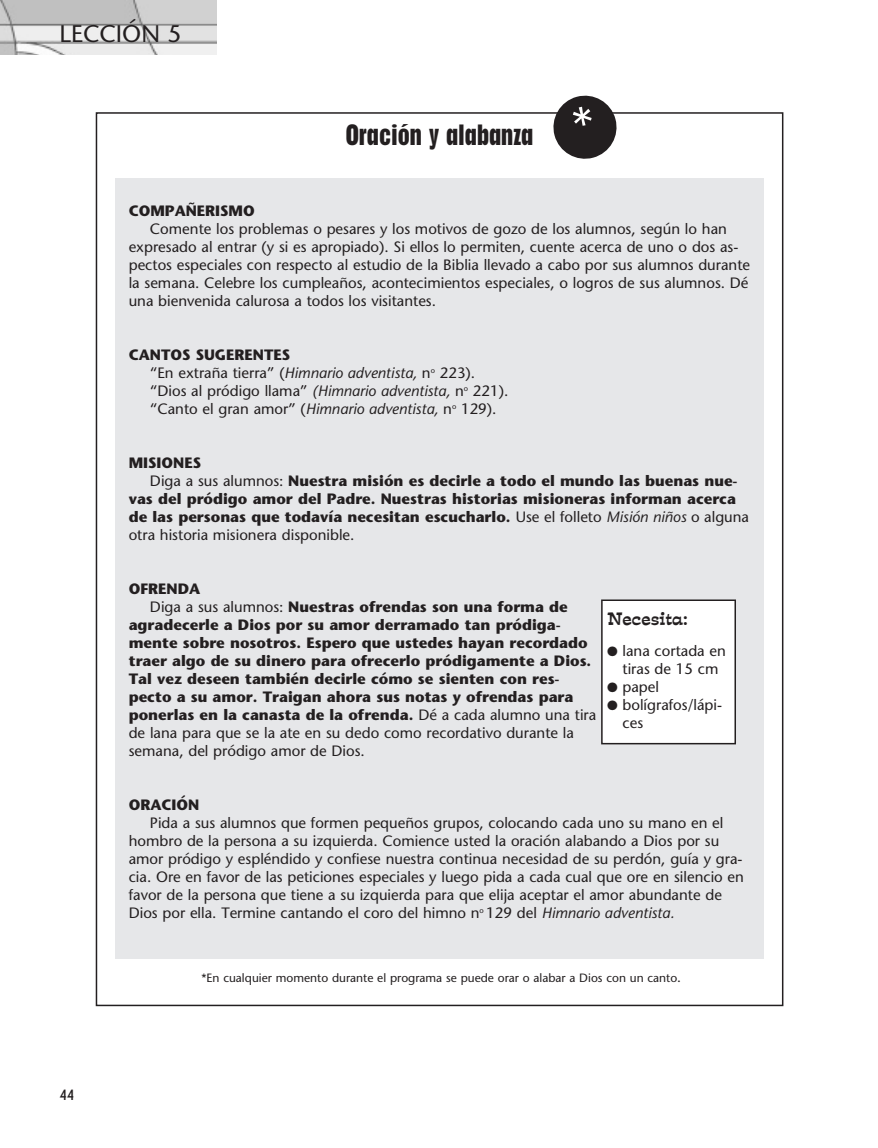
<style>
.page{position:relative;width:878px;height:1148px;background:#fff}
.page>*{position:absolute;margin:0;border:0;box-sizing:border-box;transform-origin:0 0}
.t1{font:700 condensed 27px "Placard";color:#231f20}
.t2{font:24px "Stone Sans";color:#231f20}
.t3{font:16.5px "Estro Font";color:#231f20}
.t4{font:15px/18px "Stone Sans";color:#231f20}
.t5{font:700 15px "Stone Sans";color:#231f20}
.t6{font:700 15px "New Garden";color:#231f20}
.t7{font:12px "Stone Sans";color:#231f20}
.s1{font-weight:700}
.s2{font-style:italic}
.s3{font-weight:400}
.s4{font-weight:400;font-style:italic}
.s5{font-size:13.5px}
</style>
<div class="page">
<img style="left:0;top:0;width:216px;height:54px">
<div style="left:115px;top:178px;width:648px;height:780px;background:#e6e7e9"></div>
<div style="left:602px;top:600px;width:133px;height:143px;background:#fff"></div>
<div style="left:601px;top:599px;width:135px;height:145px;border:2px solid #231f20"></div>
<svg style="left:550px;top:95px;width:70px;height:64px"></svg>
<h2 class="t2" style="left:60px;top:24px;width:123px">LECCIÓN 5</h2>
<h1 class="t1" style="left:346px;top:125px;width:189px">Oración y alabanza</h1>
<p class="t5" style="left:129px;top:205px;width:128px">COMPAÑERISMO</p>
<p class="t4" style="left:129px;top:221px;width:623px;text-indent:21px">Comente los problemas o pesares y los motivos de gozo de los alumnos, según lo han expresado al entrar (y si es apropiado). Si ellos lo permiten, cuente acerca de uno o dos as&shy;pectos especiales con respecto al estudio de la Biblia llevado a cabo por sus alumnos durante la semana. Celebre los cumpleaños, acontecimientos especiales, o logros de sus alumnos. Dé una bienvenida calurosa a todos los visitantes.</p>
<p class="t4" style="left:150px;top:347px;width:360px;text-indent:-21px"><span class="s1">CANTOS SUGERENTES<br></span>“En extraña tierra” (<span class="s2">Himnario adventista,</span> n<sup>o</sup> 223). “Dios al pródigo llama” <span class="s2">(Himnario adventista,</span> n<sup>o</sup> 221). “Canto el gran amor” (<span class="s2">Himnario adventista,</span> n<sup>o</sup> 129).</p>
<p class="t5" style="left:129px;top:457px;width:74px">MISIONES</p>
<p class="t5" style="left:150px;top:475px;width:589px"><span class="s3">Diga a sus alumnos:</span> Nuestra misión es decirle a todo el mundo las buenas nue-</p>
<p class="t5" style="left:129px;top:493px;width:608px">vas del pródigo amor del Padre. Nuestras historias misioneras informan acerca</p>
<p class="t5" style="left:129px;top:511px;width:622px">de las personas que todavía necesitan escucharlo. <span class="s3">Use el folleto</span> <span class="s4">Misión niños</span> <span class="s3">o alguna</span></p>
<p class="t4" style="left:129px;top:527px;width:227px">otra historia misionera disponible.</p>
<p class="t5" style="left:129px;top:583px;width:73px">OFRENDA</p>
<p class="t5" style="left:150px;top:601px;width:419px"><span class="s3">Diga a sus alumnos:</span> Nuestras ofrendas son una forma de</p>
<p class="t5" style="left:129px;top:619px;width:433px">agradecerle a Dios por su amor derramado tan pródiga-</p>
<p class="t5" style="left:129px;top:637px;width:460px">mente sobre nosotros. Espero que ustedes hayan recordado</p>
<p class="t5" style="left:129px;top:655px;width:464px">traer algo de su dinero para ofrecerlo pródigamente a Dios.</p>
<p class="t5" style="left:129px;top:673px;width:432px">Tal vez deseen también decirle cómo se sienten con res-</p>
<p class="t5" style="left:129px;top:691px;width:446px">pecto a su amor. Traigan ahora sus notas y ofrendas para</p>
<p class="t5" style="left:129px;top:709px;width:469px">ponerlas en la canasta de la ofrenda. <span class="s3">Dé a cada alumno una tira</span></p>
<p class="t4" style="left:129px;top:725px;width:447px">de lana para que se la ate en su dedo como recordativo durante la</p>
<p class="t4" style="left:129px;top:743px;width:238px">semana, del pródigo amor de Dios.</p>
<p class="t5" style="left:129px;top:799px;width:72px">ORACIÓN</p>
<p class="t4" style="left:129px;top:815px;width:616px;text-indent:21px">Pida a sus alumnos que formen pequeños grupos, colocando cada uno su mano en el hombro de la persona a su izquierda. Comience usted la oración alabando a Dios por su amor pródigo y espléndido y confiese nuestra continua necesidad de su perdón, guía y gra&shy;cia. Ore en favor de las peticiones especiales y luego pida a cada cual que ore en silencio en favor de la persona que tiene a su izquierda para que elija aceptar el amor abundante de Dios por ella. Termine cantando el coro del himno n<sup>o</sup> 129 del <span class="s2">Himnario adventista.</span></p>
<p class="t3" style="left:607px;top:609px;width:82px">Necesita:</p>
<p class="t4" style="left:607px;top:643px;width:120px;text-align:center">● lana cortada en tiras de 15 cm</p>
<p class="t4" style="left:607px;top:679px;width:53px">● papel</p>
<p class="t4" style="left:622px;top:697px;width:101px;text-indent:-15px">● bolígrafos/lápi&shy;ces</p>
<p class="t6" style="left:60px;top:1086px;width:16px">44</p>
<p class="t7" style="left:201px;top:973px;width:481px">*En cualquier momento durante el programa se puede orar o alabar a Dios con un canto<span class="s5">.</span></p>
</div>
